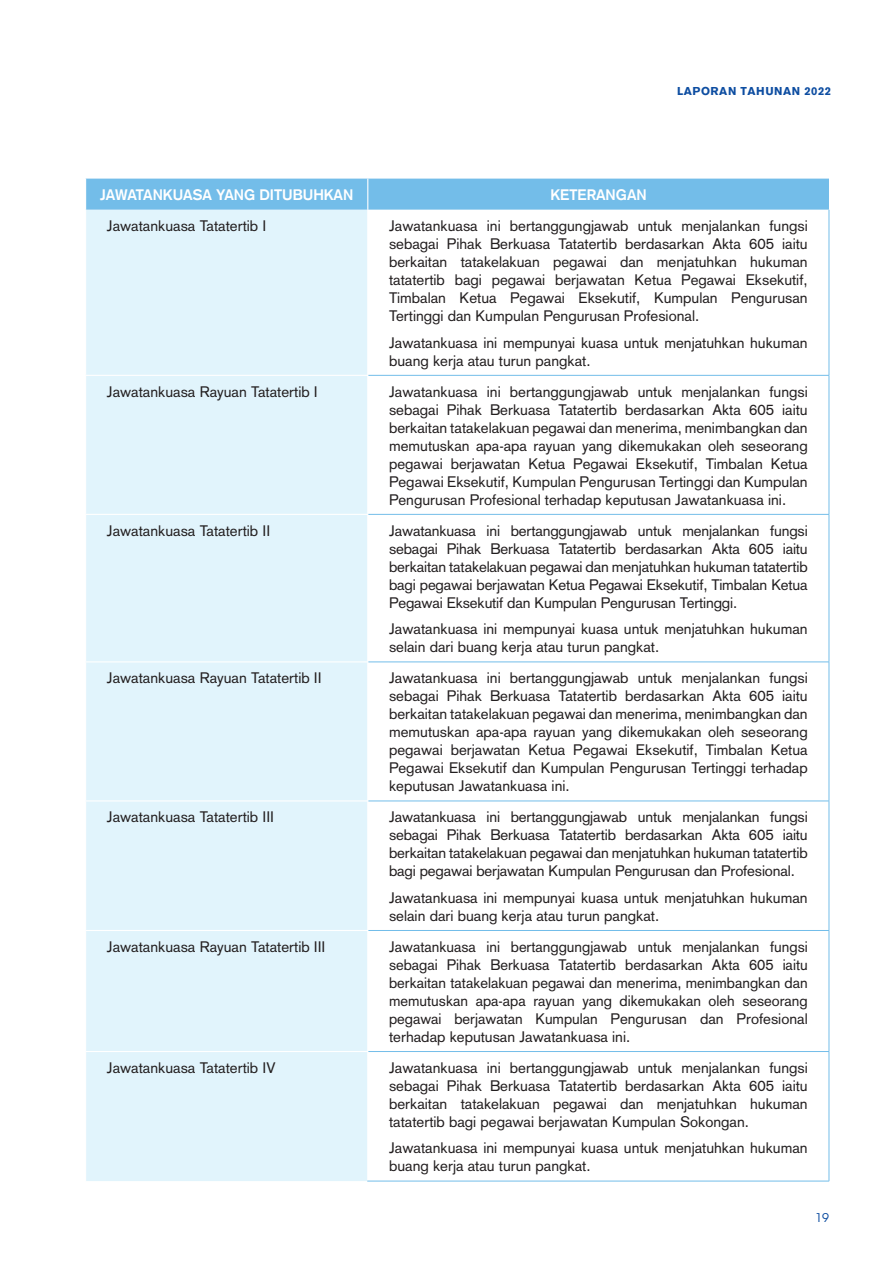
<style>
.page{position:relative;width:893px;height:1263px;background:#fff}
.page>*{position:absolute;margin:0;border:0;box-sizing:border-box;transform-origin:0 0}
.t1{font:15px/18px "Akzidenz Grotesk";color:#231f20;text-align:justify}
.t2{font:700 15px "Akzidenz Grotesk";color:#fff}
.t3{font:12px "ITC Avant Garde Std";color:#0d4da1}
.t4{font:900 11.25px "Akzidenz Grotesk";letter-spacing:.05em;color:#0d4da1}
</style>
<div class="page">
<div style="left:86px;top:179px;width:743px;height:31px;background:#73bde9"></div>
<div style="left:86px;top:210px;width:281px;height:971px;background:#e1f4fc"></div>
<svg style="left:368px;top:210px;width:461px;height:971px"></svg>
<hr style="left:367px;top:179px;width:1px;height:31px;background:#fff">
<hr style="left:85px;top:375px;width:283px;height:1px;background:#fff">
<hr style="left:85px;top:514px;width:283px;height:1px;background:#fff">
<hr style="left:85px;top:661px;width:283px;height:1px;background:#fff">
<hr style="left:85px;top:800px;width:283px;height:1px;background:#fff">
<hr style="left:85px;top:930px;width:283px;height:1px;background:#fff">
<hr style="left:85px;top:1051px;width:283px;height:1px;background:#fff">
<hr style="left:829px;top:210px;width:1px;height:165px;background:#73bde9">
<hr style="left:368px;top:375px;width:461px;height:1px;background:#73bde9">
<hr style="left:829px;top:376px;width:1px;height:138px;background:#73bde9">
<hr style="left:368px;top:514px;width:461px;height:1px;background:#73bde9">
<hr style="left:829px;top:515px;width:1px;height:147px;background:#73bde9">
<hr style="left:368px;top:662px;width:461px;height:1px;background:#73bde9">
<hr style="left:829px;top:662px;width:1px;height:139px;background:#73bde9">
<hr style="left:368px;top:801px;width:461px;height:1px;background:#73bde9">
<hr style="left:829px;top:801px;width:1px;height:129px;background:#73bde9">
<hr style="left:368px;top:930px;width:461px;height:1px;background:#73bde9">
<hr style="left:829px;top:931px;width:1px;height:120px;background:#73bde9">
<hr style="left:368px;top:1051px;width:461px;height:1px;background:#73bde9">
<hr style="left:829px;top:1052px;width:1px;height:129px;background:#73bde9">
<hr style="left:367px;top:1181px;width:462px;height:1px;background:#73bde9">
<p class="t4" style="left:677px;top:84px;width:156px">LAPORAN TAHUNAN 2022</p>
<p class="t2" style="left:100px;top:189px;width:255px">JAWATANKUASA YANG DITUBUHKAN</p>
<p class="t2" style="left:551px;top:189px;width:98px">KETERANGAN</p>
<p class="t1" style="left:107px;top:218px;width:161px">Jawatankuasa Tatatertib I</p>
<p class="t1" style="left:389px;top:218px;width:420px">Jawatankuasa ini bertanggungjawab untuk menjalankan fungsi sebagai Pihak Berkuasa Tatatertib berdasarkan Akta 605 iaitu berkaitan tatakelakuan pegawai dan menjatuhkan hukuman tatatertib bagi pegawai berjawatan Ketua Pegawai Eksekutif, Timbalan Ketua Pegawai Eksekutif, Kumpulan Pengurusan Tertinggi dan Kumpulan Pengurusan Profesional.</p>
<p class="t1" style="left:389px;top:335px;width:420px">Jawatankuasa ini mempunyai kuasa untuk menjatuhkan hukuman buang kerja atau turun pangkat.</p>
<p class="t1" style="left:107px;top:384px;width:212px">Jawatankuasa Rayuan Tatatertib I</p>
<p class="t1" style="left:389px;top:384px;width:420px">Jawatankuasa ini bertanggungjawab untuk menjalankan fungsi sebagai Pihak Berkuasa Tatatertib berdasarkan Akta 605 iaitu berkaitan tatakelakuan pegawai dan menerima, menimbangkan dan memutuskan apa-apa rayuan yang dikemukakan oleh seseorang pegawai berjawatan Ketua Pegawai Eksekutif, Timbalan Ketua Pegawai Eksekutif, Kumpulan Pengurusan Tertinggi dan Kumpulan Pengurusan Profesional terhadap keputusan Jawatankuasa ini.</p>
<p class="t1" style="left:107px;top:523px;width:165px">Jawatankuasa Tatatertib II</p>
<p class="t1" style="left:389px;top:523px;width:420px">Jawatankuasa ini bertanggungjawab untuk menjalankan fungsi sebagai Pihak Berkuasa Tatatertib berdasarkan Akta 605 iaitu berkaitan tatakelakuan pegawai dan menjatuhkan hukuman tatatertib bagi pegawai berjawatan Ketua Pegawai Eksekutif, Timbalan Ketua Pegawai Eksekutif dan Kumpulan Pengurusan Tertinggi.</p>
<p class="t1" style="left:389px;top:621px;width:420px">Jawatankuasa ini mempunyai kuasa untuk menjatuhkan hukuman selain dari buang kerja atau turun pangkat.</p>
<p class="t1" style="left:107px;top:670px;width:216px">Jawatankuasa Rayuan Tatatertib II</p>
<p class="t1" style="left:389px;top:670px;width:420px">Jawatankuasa ini bertanggungjawab untuk menjalankan fungsi sebagai Pihak Berkuasa Tatatertib berdasarkan Akta 605 iaitu berkaitan tatakelakuan pegawai dan menerima, menimbangkan dan memutuskan apa-apa rayuan yang dikemukakan oleh seseorang pegawai berjawatan Ketua Pegawai Eksekutif, Timbalan Ketua Pegawai Eksekutif dan Kumpulan Pengurusan Tertinggi terhadap keputusan Jawatankuasa ini.</p>
<p class="t1" style="left:107px;top:809px;width:169px">Jawatankuasa Tatatertib III</p>
<p class="t1" style="left:389px;top:809px;width:420px">Jawatankuasa ini bertanggungjawab untuk menjalankan fungsi sebagai Pihak Berkuasa Tatatertib berdasarkan Akta 605 iaitu berkaitan tatakelakuan pegawai dan menjatuhkan hukuman tatatertib bagi pegawai berjawatan Kumpulan Pengurusan dan Profesional.</p>
<p class="t1" style="left:389px;top:890px;width:420px">Jawatankuasa ini mempunyai kuasa untuk menjatuhkan hukuman selain dari buang kerja atau turun pangkat.</p>
<p class="t1" style="left:107px;top:939px;width:220px">Jawatankuasa Rayuan Tatatertib III</p>
<p class="t1" style="left:389px;top:939px;width:420px">Jawatankuasa ini bertanggungjawab untuk menjalankan fungsi sebagai Pihak Berkuasa Tatatertib berdasarkan Akta 605 iaitu berkaitan tatakelakuan pegawai dan menerima, menimbangkan dan memutuskan apa-apa rayuan yang dikemukakan oleh seseorang pegawai berjawatan Kumpulan Pengurusan dan Profesional terhadap keputusan Jawatankuasa ini.</p>
<p class="t1" style="left:107px;top:1060px;width:170px">Jawatankuasa Tatatertib IV</p>
<p class="t1" style="left:389px;top:1060px;width:420px">Jawatankuasa ini bertanggungjawab untuk menjalankan fungsi sebagai Pihak Berkuasa Tatatertib berdasarkan Akta 605 iaitu berkaitan tatakelakuan pegawai dan menjatuhkan hukuman tatatertib bagi pegawai berjawatan Kumpulan Sokongan.</p>
<p class="t1" style="left:389px;top:1140px;width:420px">Jawatankuasa ini mempunyai kuasa untuk menjatuhkan hukuman buang kerja atau turun pangkat.</p>
<p class="t3" style="left:815px;top:1211px;width:15px">19</p>
</div>
